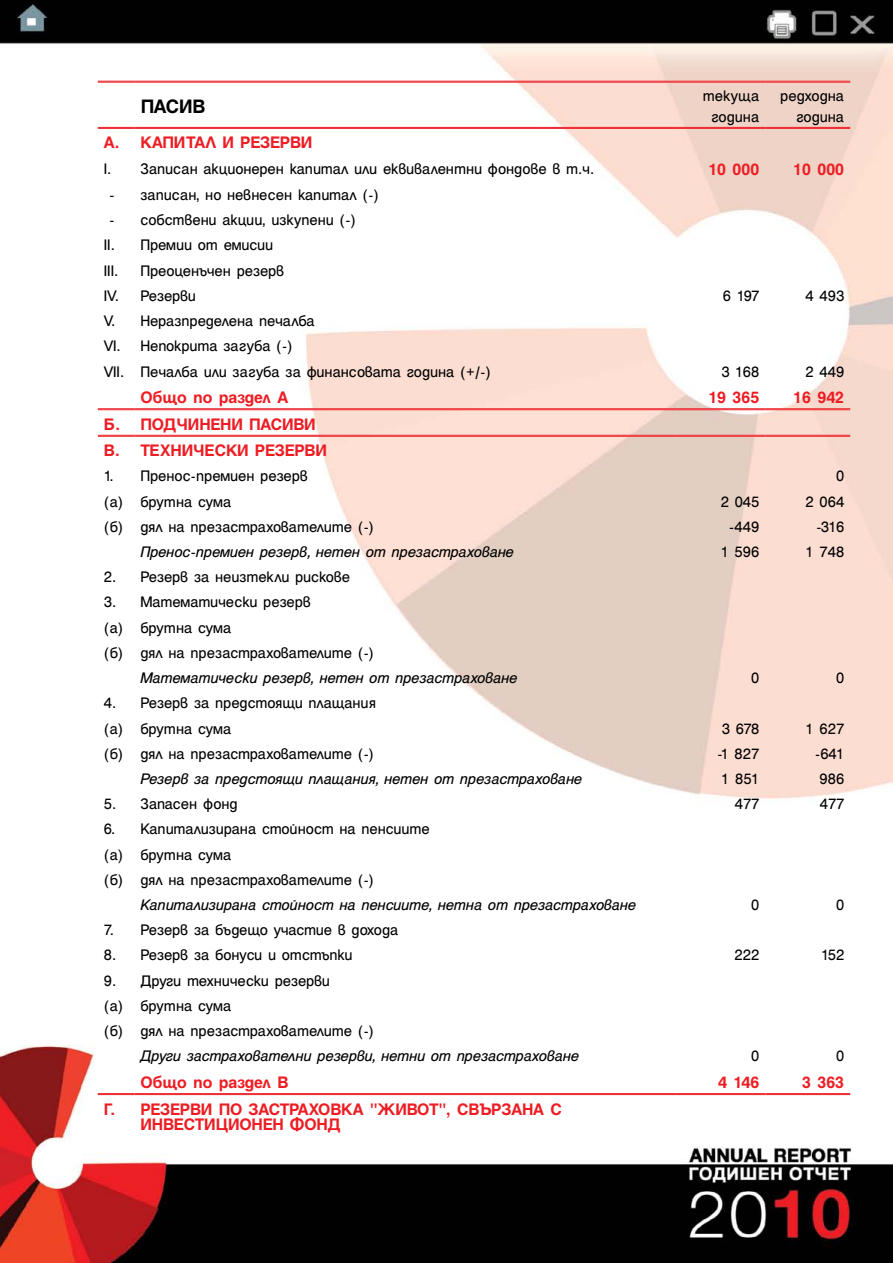
<style>
.page{position:relative;width:893px;height:1263px;background:#fff}
.page>*{position:absolute;margin:0;border:0;box-sizing:border-box;transform-origin:0 0}
.t1{font:700 21px "Helen HS Bg";letter-spacing:-.01em;color:#000}
.t2{font:700 18px/26.5px "Helen HS Bg";letter-spacing:-.01em;color:#ed1d24}
.t3{font:16.5px/25.2px "Helen HS Bg";letter-spacing:-.01em;color:#000}
.t4{font:italic 16.5px "Helen HS Bg";letter-spacing:-.01em;color:#000}
</style>
<div class="page">
<img style="left:0;top:0;width:893px;height:1263px">
<hr style="left:98px;top:81px;width:36px;height:1px;background:#ed1d24">
<hr style="left:98px;top:82px;width:36px;height:1px;background:#ed1d24">
<hr style="left:134px;top:81px;width:542px;height:1px;background:#ed1d24">
<hr style="left:134px;top:82px;width:542px;height:1px;background:#ed1d24">
<hr style="left:676px;top:81px;width:89px;height:1px;background:#ed1d24">
<hr style="left:676px;top:82px;width:89px;height:1px;background:#ed1d24">
<hr style="left:765px;top:81px;width:85px;height:1px;background:#ed1d24">
<hr style="left:765px;top:82px;width:85px;height:1px;background:#ed1d24">
<hr style="left:98px;top:127px;width:36px;height:1px;background:#ed1d24">
<hr style="left:98px;top:128px;width:36px;height:1px;background:#ed1d24">
<hr style="left:134px;top:127px;width:542px;height:1px;background:#ed1d24">
<hr style="left:134px;top:128px;width:542px;height:1px;background:#ed1d24">
<hr style="left:676px;top:127px;width:89px;height:1px;background:#ed1d24">
<hr style="left:676px;top:128px;width:89px;height:1px;background:#ed1d24">
<hr style="left:765px;top:127px;width:85px;height:1px;background:#ed1d24">
<hr style="left:765px;top:128px;width:85px;height:1px;background:#ed1d24">
<hr style="left:98px;top:408px;width:36px;height:1px;background:#ed1d24">
<hr style="left:98px;top:409px;width:36px;height:1px;background:#ed1d24">
<hr style="left:134px;top:408px;width:542px;height:1px;background:#ed1d24">
<hr style="left:134px;top:409px;width:542px;height:1px;background:#ed1d24">
<hr style="left:676px;top:408px;width:89px;height:1px;background:#ed1d24">
<hr style="left:676px;top:409px;width:89px;height:1px;background:#ed1d24">
<hr style="left:765px;top:408px;width:85px;height:1px;background:#ed1d24">
<hr style="left:765px;top:409px;width:85px;height:1px;background:#ed1d24">
<hr style="left:98px;top:435px;width:36px;height:1px;background:#ed1d24">
<hr style="left:98px;top:436px;width:36px;height:1px;background:#ed1d24">
<hr style="left:134px;top:435px;width:542px;height:1px;background:#ed1d24">
<hr style="left:134px;top:436px;width:542px;height:1px;background:#ed1d24">
<hr style="left:676px;top:435px;width:89px;height:1px;background:#ed1d24">
<hr style="left:676px;top:436px;width:89px;height:1px;background:#ed1d24">
<hr style="left:765px;top:435px;width:85px;height:1px;background:#ed1d24">
<hr style="left:765px;top:436px;width:85px;height:1px;background:#ed1d24">
<hr style="left:98px;top:1093px;width:36px;height:1px;background:#ed1d24">
<hr style="left:98px;top:1094px;width:36px;height:1px;background:#ed1d24">
<hr style="left:134px;top:1093px;width:542px;height:1px;background:#ed1d24">
<hr style="left:134px;top:1094px;width:542px;height:1px;background:#ed1d24">
<hr style="left:676px;top:1093px;width:89px;height:1px;background:#ed1d24">
<hr style="left:676px;top:1094px;width:89px;height:1px;background:#ed1d24">
<hr style="left:765px;top:1093px;width:85px;height:1px;background:#ed1d24">
<hr style="left:765px;top:1094px;width:85px;height:1px;background:#ed1d24">
<p class="t1" style="left:141px;top:96px;width:66px">ПАСИВ</p>
<p class="t3" style="left:703px;top:85px;width:58px;line-height:21px;text-align:center">текуща година</p>
<p class="t3" style="left:780px;top:85px;width:65px;line-height:21px;text-align:right">редходна година</p>
<p class="t2" style="left:104px;top:129px;width:210px">А. КАПИТАЛ И РЕЗЕРВИ</p>
<p class="t3" style="left:104px;top:156px;width:492px">I. Записан акционерен капитал или еквивалентни фондове в т.ч.</p>
<p class="t2" style="left:708px;top:156px;width:52px">10 000</p>
<p class="t2" style="left:793px;top:156px;width:52px">10 000</p>
<p class="t3" style="left:109px;top:182px;width:271px">- записан, но невнесен капитал (-)</p>
<p class="t3" style="left:104px;top:208px;width:253px;text-indent:6px">- собствени акции, изкупени (-)<br>II. Премии от емисии<br>III.</p>
<p class="t3" style="left:104px;top:258px;width:182px;text-indent:37px">Преоценъчен резерв<br>IV. Резерви</p>
<p class="t3" style="left:723px;top:283px;width:38px">6 197</p>
<p class="t3" style="left:806px;top:283px;width:40px">4 493</p>
<p class="t3" style="left:104px;top:308px;width:388px">V. Неразпределена печалба<br>VI. Непокрита загуба (-)<br>VII. Печалба или загуба за финансовата година (+/-)</p>
<p class="t3" style="left:721px;top:359px;width:39px">3 168</p>
<p class="t3" style="left:806px;top:359px;width:40px">2 449</p>
<p class="t2" style="left:140px;top:384px;width:149px">Общо по раздел А</p>
<p class="t2" style="left:708px;top:384px;width:52px">19 365</p>
<p class="t2" style="left:793px;top:384px;width:52px">16 942</p>
<p class="t2" style="left:104px;top:411px;width:225px">Б. ПОДЧИНЕНИ ПАСИВИ<br>В. ТЕХНИЧЕСКИ РЕЗЕРВИ</p>
<p class="t3" style="left:104px;top:464px;width:206px">1. Пренос-премиен резерв</p>
<p class="t3" style="left:836px;top:464px;width:10px">0</p>
<p class="t3" style="left:104px;top:489px;width:129px">(а) брутна сума</p>
<p class="t3" style="left:721px;top:489px;width:40px">2 045</p>
<p class="t3" style="left:806px;top:489px;width:40px">2 064</p>
<p class="t3" style="left:104px;top:514px;width:272px">(б) дял на презастрахователите (-)</p>
<p class="t3" style="left:729px;top:514px;width:32px">-449</p>
<p class="t3" style="left:816px;top:514px;width:29px">-316</p>
<p class="t4" style="left:140px;top:544px;width:375px">Пренос-премиен резерв, нетен от презастраховане</p>
<p class="t3" style="left:721px;top:539px;width:40px">1 596</p>
<p class="t3" style="left:806px;top:539px;width:40px">1 748</p>
<p class="t3" style="left:104px;top:565px;width:248px">2. Резерв за неизтекли рискове</p>
<p class="t3" style="left:104px;top:590px;width:209px">3. Математически резерв</p>
<p class="t3" style="left:104px;top:615px;width:129px">(а) брутна сума</p>
<p class="t3" style="left:104px;top:640px;width:272px">(б) дял на презастрахователите (-)</p>
<p class="t4" style="left:140px;top:670px;width:379px">Математически резерв, нетен от презастраховане</p>
<p class="t3" style="left:751px;top:665px;width:10px">0</p>
<p class="t3" style="left:836px;top:665px;width:10px">0</p>
<p class="t3" style="left:104px;top:691px;width:274px">4. Резерв за предстоящи плащания (а) брутна сума</p>
<p class="t3" style="left:722px;top:716px;width:39px">3 678</p>
<p class="t3" style="left:806px;top:716px;width:40px">1 627</p>
<p class="t3" style="left:104px;top:741px;width:272px">(б) дял на презастрахователите (-)</p>
<p class="t3" style="left:717px;top:741px;width:43px">-1 827</p>
<p class="t3" style="left:815px;top:741px;width:31px">-641</p>
<p class="t4" style="left:140px;top:770px;width:443px">Резерв за предстоящи плащания, нетен от презастраховане</p>
<p class="t3" style="left:721px;top:766px;width:40px">1 851</p>
<p class="t3" style="left:819px;top:766px;width:26px">986</p>
<p class="t3" style="left:104px;top:791px;width:135px">5. Запасен фонд</p>
<p class="t3" style="left:735px;top:791px;width:26px">477</p>
<p class="t3" style="left:820px;top:791px;width:26px">477</p>
<p class="t3" style="left:104px;top:817px;width:327px">6. Капитализирана стойност на пенсиите</p>
<p class="t3" style="left:104px;top:842px;width:129px">(а) брутна сума</p>
<p class="t3" style="left:104px;top:867px;width:272px">(б) дял на презастрахователите (-)</p>
<p class="t4" style="left:140px;top:897px;width:497px">Капитализирана стойност на пенсиите, нетна от презастраховане</p>
<p class="t3" style="left:751px;top:892px;width:10px">0</p>
<p class="t3" style="left:836px;top:892px;width:10px">0</p>
<p class="t3" style="left:104px;top:917px;width:296px">7. Резерв за бъдещо участие в дохода</p>
<p class="t3" style="left:104px;top:943px;width:250px">8. Резерв за бонуси и отстъпки</p>
<p class="t3" style="left:735px;top:943px;width:26px">222</p>
<p class="t3" style="left:821px;top:943px;width:25px">152</p>
<p class="t3" style="left:104px;top:968px;width:228px">9. Други технически резерви</p>
<p class="t3" style="left:104px;top:993px;width:129px">(а) брутна сума</p>
<p class="t3" style="left:104px;top:1018px;width:272px">(б) дял на презастрахователите (-)</p>
<p class="t4" style="left:140px;top:1048px;width:440px">Други застрахователни резерви, нетни от презастраховане</p>
<p class="t3" style="left:751px;top:1044px;width:10px">0</p>
<p class="t3" style="left:836px;top:1044px;width:10px">0</p>
<p class="t2" style="left:140px;top:1069px;width:150px">Общо по раздел В</p>
<p class="t2" style="left:718px;top:1069px;width:43px">4 146</p>
<p class="t2" style="left:802px;top:1069px;width:44px">3 363</p>
<p class="t2" style="left:140px;top:1101px;width:423px;line-height:15px;text-indent:-37px">Г. РЕЗЕРВИ ПО ЗАСТРАХОВКА "ЖИВОТ", СВЪРЗАНА С<br>ИНВЕСТИЦИОНЕН ФОНД</p>
</div>
